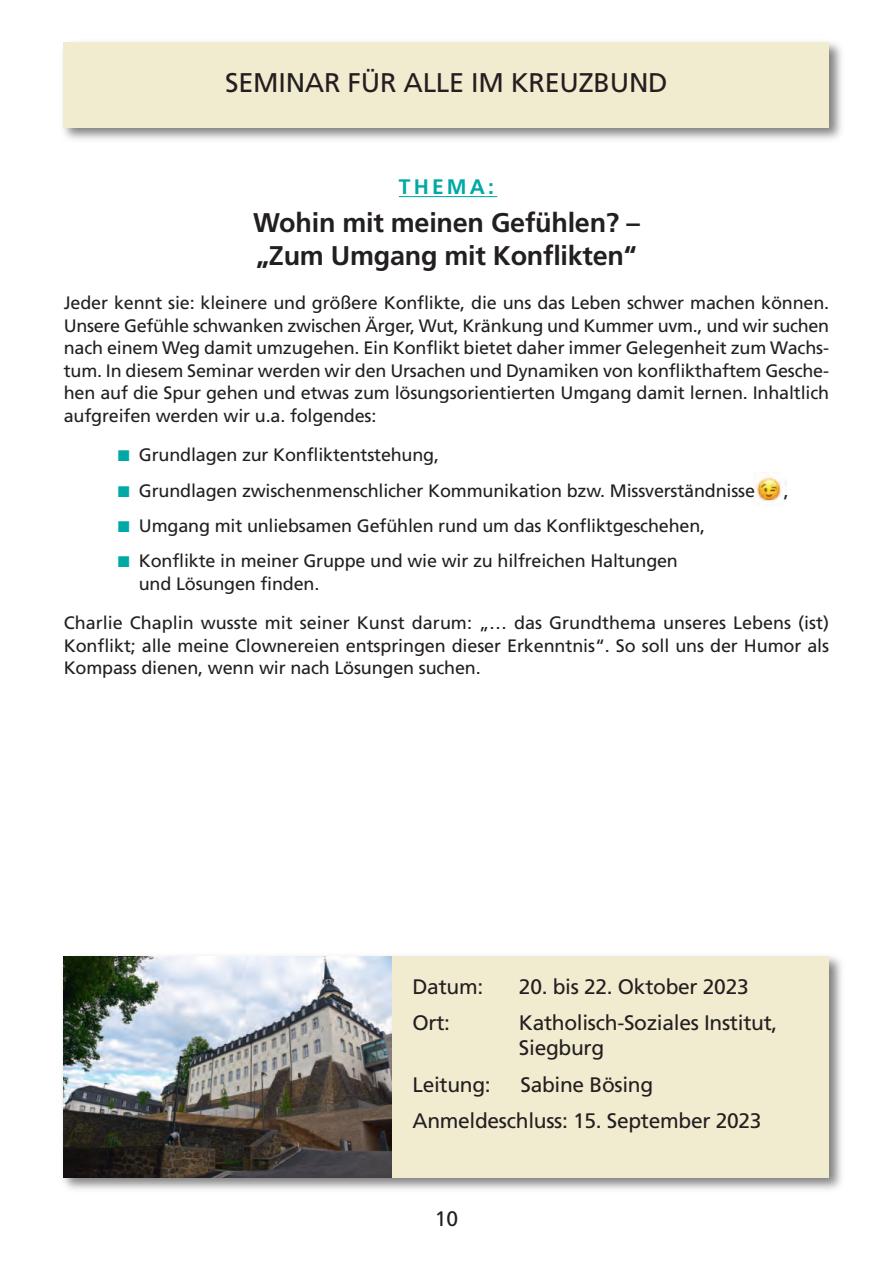
<style>
.page{position:relative;width:893px;height:1263px;background:#fff}
.page>*{position:absolute;margin:0;border:0;box-sizing:border-box;transform-origin:0 0}
.t1{font:700 27px/33px "Frutiger LT Std";letter-spacing:-.01em;color:#231f20}
.t2{font:27px "Frutiger LT Std";letter-spacing:-.01em;color:#231f20}
.t3{font:21px/25.5px "Frutiger LT Std";letter-spacing:-.015em;color:#231f20}
.t4{font:700 21px "Frutiger LT Std";letter-spacing:.15em;color:#00a9a5}
.t5{font:18px/22.5px "Frutiger LT Std";letter-spacing:-.01em;color:#231f20;text-align:justify}
.s1{color:#00a9a5}
</style>
<div class="page">
<img style="left:754px;top:472px;width:33px;height:31px">
<hr style="left:399px;top:196px;width:98px;height:1px;background:#00a9a5">
<img style="left:63px;top:42px;width:778px;height:98px">
<div style="left:64px;top:43px;width:765px;height:85px;background:#f1ebd0"></div>
<img style="left:63px;top:956px;width:778px;height:234px">
<div style="left:64px;top:957px;width:765px;height:221px;background:#f1ebd0"></div>
<img style="left:64px;top:957px;width:327px;height:221px">
<p class="t2" style="left:225px;top:72px;width:444px">SEMINAR FÜR ALLE IM KREUZBUND</p>
<p class="t4" style="left:399px;top:179px;width:97px">THEMA:</p>
<p class="t1" style="left:253px;top:208px;width:388px">Wohin mit meinen Gefühlen? – „Zum Umgang mit Konflikten“</p>
<p class="t5" style="left:64px;top:293px;width:767px">Jeder kennt sie: kleinere und größere Konflikte, die uns das Leben schwer machen können.<br>Unsere Gefühle schwanken zwischen Ärger, Wut, Kränkung und Kummer uvm., und wir suchen nach einem Weg damit umzugehen. Ein Konflikt bietet daher immer Gelegenheit zum Wachs&shy;tum. In diesem Seminar werden wir den Ursachen und Dynamiken von konflikthaftem Gesche&shy;hen auf die Spur gehen und etwas zum lösungsorientierten Umgang damit lernen. Inhaltlich aufgreifen werden wir u.a. folgendes:</p>
<p class="t5" style="left:118px;top:445px;width:323px"><span class="s1">◾</span> Grundlagen zur Konfliktentstehung,</p>
<p class="t5" style="left:118px;top:481px;width:639px"><span class="s1">◾</span> Grundlagen zwischenmenschlicher Kommunikation bzw. Missverständnisse</p>
<p class="t5" style="left:784px;top:481px;width:7px">,</p>
<p class="t5" style="left:118px;top:516px;width:589px"><span class="s1">◾</span> Umgang mit unliebsamen Gefühlen rund um das Konfliktgeschehen,</p>
<p class="t5" style="left:139px;top:551px;width:541px;text-indent:-21px"><span class="s1">◾</span> Konflikte in meiner Gruppe und wie wir zu hilfreichen Haltungen und Lösungen finden.</p>
<p class="t5" style="left:64px;top:613px;width:767px">Charlie Chaplin wusste mit seiner Kunst darum: „… das Grundthema unseres Lebens (ist)<br>Konflikt; alle meine Clownereien entspringen dieser Erkenntnis“. So soll uns der Humor als Kompass dienen, wenn wir nach Lösungen suchen.</p>
<p class="t3" style="left:412px;top:975px;width:72px">Datum:</p>
<p class="t3" style="left:519px;top:975px;width:231px">20. bis 22. Oktober 2023</p>
<p class="t3" style="left:412px;top:1012px;width:39px">Ort:</p>
<p class="t3" style="left:519px;top:1012px;width:260px">Katholisch-Soziales Institut,<br>Siegburg</p>
<p class="t3" style="left:412px;top:1073px;width:80px">Leitung:</p>
<p class="t3" style="left:520px;top:1073px;width:134px">Sabine Bösing</p>
<p class="t3" style="left:412px;top:1109px;width:351px">Anmeldeschluss: 15. September 2023</p>
<p class="t3" style="left:435px;top:1207px;width:25px">10</p>
</div>
